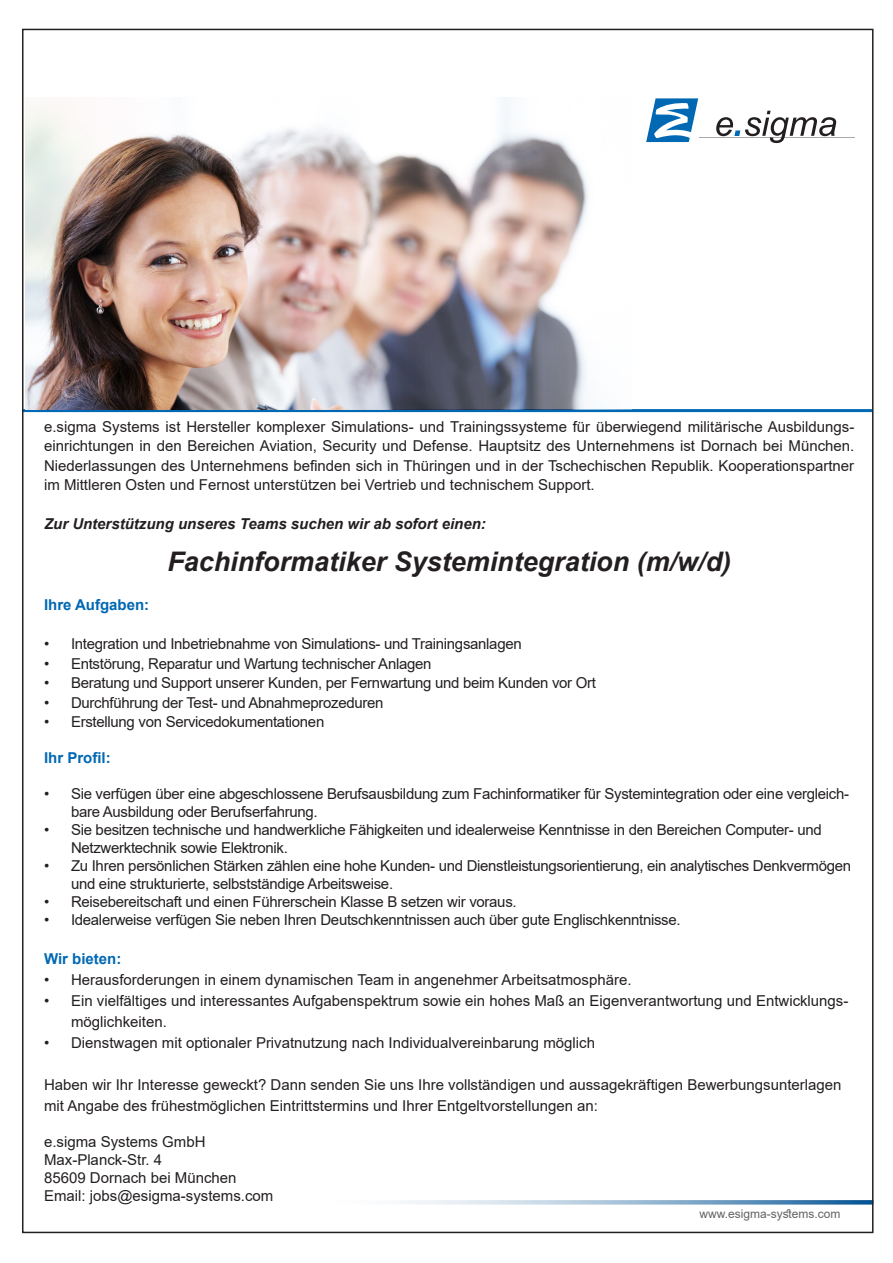
<style>
.page{position:relative;width:893px;height:1263px;background:#fff}
.page>*{position:absolute;margin:0;border:0;box-sizing:border-box;transform-origin:0 0}
.t1{font:italic 700 27px "Arial";color:#231f20}
.t2{font:15px/19.5px "Arial";letter-spacing:-.02em;color:#231f20}
.t3{font:15px/21px "Arial";color:#231f20}
.t4{font:italic 700 15px "Arial";color:#231f20}
.t5{font:700 15px "Arial";color:#0168b3}
.t6{font:12px "Arial";color:#636366}
</style>
<div class="page">
<svg style="left:404px;top:1200px;width:467px;height:4px;background:#94b6d1"></svg>
<hr style="left:23px;top:409px;width:850px;height:3px;background:#0168b3">
<img style="left:25px;top:98px;width:563px;height:311px">
<svg style="left:646px;top:98px;width:52px;height:44px"></svg>
<hr style="left:699px;top:137px;width:155px;height:1px;background:#a8a9ad">
<svg style="left:716px;top:111px;width:120px;height:32px"></svg>
<p class="t2" style="left:44px;top:417px;width:812px;text-align:justify">e.sigma Systems ist Hersteller komplexer Simulations- und Trainingssysteme für überwiegend militärische Ausbildungs&shy;einrichtungen in den Bereichen Aviation, Security und Defense. Hauptsitz des Unternehmens ist Dornach bei München.<br>Niederlassungen des Unternehmens befinden sich in Thüringen und in der Tschechischen Republik. Kooperationspartner im Mittleren Osten und Fernost unterstützen bei Vertrieb und technischem Support.</p>
<p class="t4" style="left:44px;top:514px;width:443px">Zur Unterstützung unseres Teams suchen wir ab sofort einen:</p>
<p class="t1" style="left:167px;top:544px;width:565px">Fachinformatiker Systemintegration (m/w/d)</p>
<p class="t5" style="left:44px;top:594px;width:107px">Ihre Aufgaben:</p>
<p class="t2" style="left:44px;top:634px;width:479px">• Integration und Inbetriebnahme von Simulations- und Trainingsanlagen</p>
<p class="t2" style="left:44px;top:654px;width:389px">• Entstörung, Reparatur und Wartung technischer Anlagen</p>
<p class="t2" style="left:44px;top:673px;width:553px">• Beratung und Support unserer Kunden, per Fernwartung und beim Kunden vor Ort</p>
<p class="t2" style="left:44px;top:693px;width:341px">• Durchführung der Test- und Abnahmeprozeduren</p>
<p class="t2" style="left:44px;top:712px;width:282px">• Erstellung von Servicedokumentationen</p>
<p class="t5" style="left:44px;top:747px;width:68px">Ihr Profil:</p>
<p class="t2" style="left:71px;top:785px;width:780px;line-height:18px;text-indent:-27px">• Sie verfügen über eine abgeschlossene Berufsausbildung zum Fachinformatiker für Systemintegration oder eine vergleich&shy;bare Ausbildung oder Berufserfahrung.</p>
<p class="t2" style="left:71px;top:821px;width:752px;line-height:18px;text-indent:-27px">• Sie besitzen technische und handwerkliche Fähigkeiten und idealerweise Kenntnisse in den Bereichen Computer- und<br>Netzwerktechnik sowie Elektronik.</p>
<p class="t2" style="left:71px;top:857px;width:782px;line-height:18px;text-indent:-27px">• Zu Ihren persönlichen Stärken zählen eine hohe Kunden- und Dienstleistungsorientierung, ein analytisches Denkvermögen und eine strukturierte, selbstständige Arbeitsweise.</p>
<p class="t2" style="left:44px;top:892px;width:474px">• Reisebereitschaft und einen Führerschein Klasse B setzen wir voraus.</p>
<p class="t2" style="left:44px;top:910px;width:638px">• Idealerweise verfügen Sie neben Ihren Deutschkenntnissen auch über gute Englischkenntnisse.</p>
<p class="t5" style="left:44px;top:948px;width:79px">Wir bieten:</p>
<p class="t3" style="left:44px;top:969px;width:589px">• Herausforderungen in einem dynamischen Team in angenehmer Arbeitsatmosphäre.</p>
<p class="t3" style="left:71px;top:990px;width:779px;text-indent:-27px">• Ein vielfältiges und interessantes Aufgabenspektrum sowie ein hohes Maß an Eigenverantwortung und Entwicklungs&shy;möglichkeiten.</p>
<p class="t3" style="left:44px;top:1032px;width:553px">• Dienstwagen mit optionaler Privatnutzung nach Individualvereinbarung möglich</p>
<p class="t3" style="left:44px;top:1074px;width:799px">Haben wir Ihr Interesse geweckt? Dann senden Sie uns Ihre vollständigen und aussagekräftigen Bewerbungsunterlagen mit Angabe des frühestmöglichen Eintrittstermins und Ihrer Entgeltvorstellungen an:</p>
<p class="t3" style="left:44px;top:1131px;width:163px">e.sigma Systems GmbH</p>
<p class="t3" style="left:44px;top:1149px;width:120px">Max-Planck-Str. 4</p>
<p class="t3" style="left:44px;top:1167px;width:194px">85609 Dornach bei München</p>
<p class="t3" style="left:44px;top:1185px;width:231px">Email: jobs@esigma-systems.com</p>
<p class="t6" style="left:699px;top:1205px;width:142px">www.esigma-systems.com</p>
</div>
